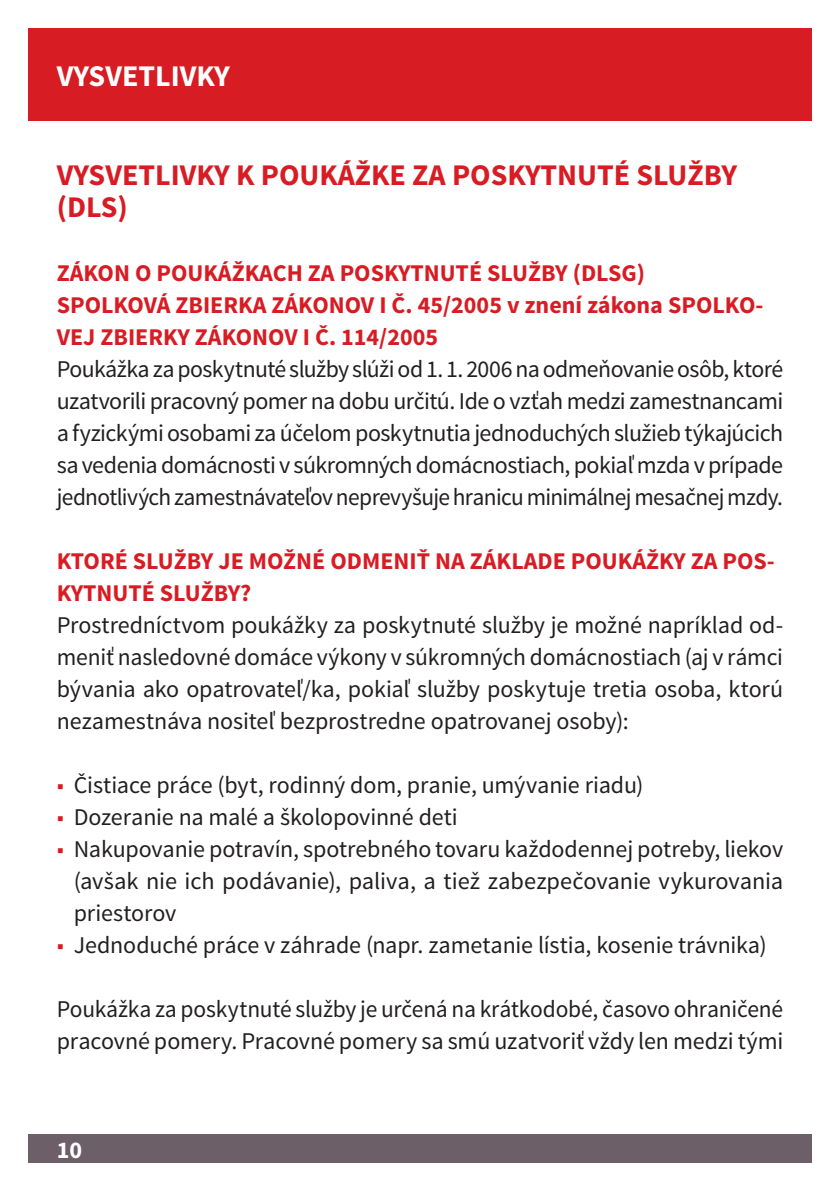
<style>
.page{position:relative;width:840px;height:1191px;background:#fff}
.page>*{position:absolute;margin:0;border:0;box-sizing:border-box;transform-origin:0 0}
.Überschrift_1_Ebene{font:700 30px/32px "Source Sans Pro";color:#d81c23}
.t1{font:700 30px "Source Sans Pro";color:#fff}
.Fliesstext{font:24px/32px "Source Sans Pro";letter-spacing:-.005em;color:#231f20;text-align:justify}
.Überschrift_2_Ebene{font:700 24px/32px "Source Sans Pro";color:#d81c23}
.t2{font:700 24px "Source Sans Pro";color:#fff}
.s1{color:#d81c23}
</style>
<div class="page">
<div style="left:28px;top:1134px;width:783px;height:28px;background:#6c5f67"></div>
<div style="left:28px;top:28px;width:783px;height:93px;background:#d81c23"></div>
<p class="t1" style="left:57px;top:57px;width:174px">VYSVETLIVKY</p>
<p class="Überschrift_1_Ebene" style="left:57px;top:160px;width:681px">VYSVETLIVKY K POUKÁŽKE ZA POSKYTNUTÉ SLUŽBY (DLS)</p>
<p class="Überschrift_2_Ebene" style="left:57px;top:258px;width:707px">ZÁKON O POUKÁŽKACH ZA POSKYTNUTÉ SLUŽBY (DLSG)<br>SPOLKOVÁ ZBIERKA ZÁKONOV I Č. 45/2005 v znení zákona SPOLKO-<br>VEJ ZBIERKY ZÁKONOV I Č. 114/2005</p>
<p class="Fliesstext" style="left:57px;top:353px;width:727px">Poukážka za poskytnuté služby slúži od 1. 1. 2006 na odmeňovanie osôb, ktoré uzatvorili pracovný pomer na dobu určitú. Ide o vzťah medzi zamestnancami a fyzickými osobami za účelom poskytnutia jednoduchých služieb týkajúcich sa vedenia domácnosti v súkromných domácnostiach, pokiaľ mzda v prípade jednotlivých zamestnávateľov neprevyšuje hranicu minimálnej mesačnej mzdy.</p>
<p class="Überschrift_2_Ebene" style="left:57px;top:546px;width:719px">KTORÉ SLUŽBY JE MOŽNÉ ODMENIŤ NA ZÁKLADE POUKÁŽKY ZA POS-<br>KYTNUTÉ SLUŽBY?</p>
<p class="Fliesstext" style="left:57px;top:609px;width:727px">Prostredníctvom poukážky za poskytnuté služby je možné napríklad od&shy;meniť nasledovné domáce výkony v súkromných domácnostiach (aj v rámci bývania ako opatrovateľ/ka, pokiaľ služby poskytuje tretia osoba, ktorú nezamestnáva nositeľ bezprostredne opatrovanej osoby):</p>
<p class="Fliesstext" style="left:57px;top:769px;width:588px"><span class="s1">■</span> Čistiace práce (byt, rodinný dom, pranie, umývanie riadu)</p>
<p class="Fliesstext" style="left:57px;top:801px;width:402px"><span class="s1">■</span> Dozeranie na malé a školopovinné deti</p>
<p class="Fliesstext" style="left:74px;top:833px;width:710px;text-indent:-17px"><span class="s1">■</span> Nakupovanie potravín, spotrebného tovaru každodennej potreby, liekov (avšak nie ich podávanie), paliva, a tiež zabezpečovanie vykurovania priestorov</p>
<p class="Fliesstext" style="left:57px;top:929px;width:711px"><span class="s1">■</span> Jednoduché práce v záhrade (napr. zametanie lístia, kosenie trávnika)</p>
<p class="Fliesstext" style="left:57px;top:993px;width:727px">Poukážka za poskytnuté služby je určená na krátkodobé, časovo ohraničené pracovné pomery. Pracovné pomery sa smú uzatvoriť vždy len medzi tými</p>
<p class="t2" style="left:57px;top:1134px;width:27px">10</p>
</div>
